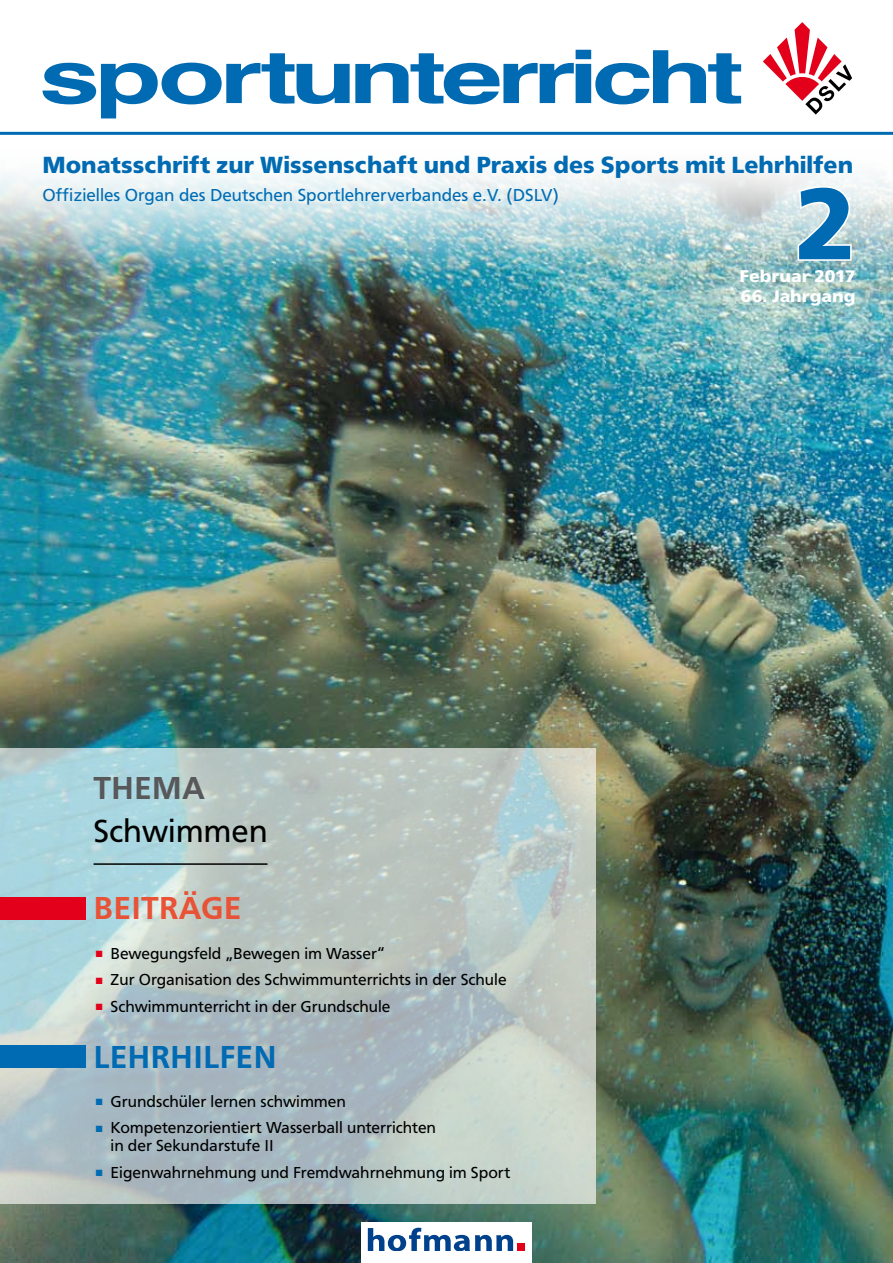
<style>
.page{position:relative;width:893px;height:1263px;background:#fff}
.page>*{position:absolute;margin:0;border:0;box-sizing:border-box;transform-origin:0 0}
.t1{font:700 105.6px "Frutus T";color:#006ab2}
.t2{font:500 33px "Frutus T";color:#006ab2}
.t3{font:33px "Frutus T";color:#000}
.t4{font:500 33px "Frutus T";color:#e85236}
.t5{font:500 33px "Frutus T";color:#58585a}
.t6{font:700 24.3px "Frutus T";color:#006ab2}
.t7{font:18px "Frutus T";color:#006cb4}
.t8{font:700 17.55px "Frutus T";color:#fff;scale:1.04 1}
.t9{font:16.5px/18px "Frutus T";color:#000}
.s1{color:#e2001a}
.s2{color:#006ab2}
</style>
<div class="page">
<hr style="left:0;top:0;width:1px;height:1263px;background:#d4deef">
<img style="left:0;top:142px;width:893px;height:1121px">
<svg style="left:0;top:748px;width:595px;height:455px;background:#b5c7c7"></svg>
<hr style="left:0;top:132px;width:893px;height:3px;background:#006ab2">
<svg style="left:43px;top:50px;width:698px;height:68px"></svg>
<svg style="left:795px;top:184px;width:58px;height:78px"></svg>
<div style="left:361px;top:1222px;width:170px;height:41px;background:#fff"></div>
<svg style="left:368px;top:1228px;width:145px;height:22px"></svg>
<div style="left:517px;top:1243px;width:8px;height:7px;background:#e2001a"></div>
<svg style="left:763px;top:22px;width:89px;height:93px"></svg>
<hr style="left:94px;top:863px;width:173px;height:2px;background:#000">
<div style="left:0;top:897px;width:85px;height:22px;background:#e2001a"></div>
<div style="left:0;top:1046px;width:85px;height:22px;background:#006ab2"></div>
<h3 class="t6" style="left:43px;top:150px;width:812px">Monatsschrift zur Wissenschaft und Praxis des Sports mit Lehrhilfen</h3>
<p class="t7" style="left:43px;top:185px;width:518px">Offizielles Organ des Deutschen Sportlehrerverbandes e.V. (DSLV)</p>
<h1 class="t1" style="left:794px;top:162px;width:63px">2</h1>
<p class="t8" style="left:741px;top:286px;width:112px">66. Jahrgang</p>
<p class="t8" style="left:739px;top:266px;width:113px">Februar 2017</p>
<h2 class="t5" style="left:94px;top:768px;width:113px">THEMA</h2>
<h2 class="t3" style="left:94px;top:812px;width:175px">Schwimmen</h2>
<h2 class="t4" style="left:94px;top:889px;width:149px">BEITRÄGE</h2>
<p class="t9" style="left:96px;top:944px;width:290px"><span class="s1">■</span> Bewegungsfeld „Bewegen im Wasser“</p>
<p class="t9" style="left:96px;top:970px;width:412px"><span class="s1">■</span> Zur Organisation des Schwimmunterrichts in der Schule</p>
<p class="t9" style="left:96px;top:997px;width:296px"><span class="s1">■</span> Schwimmunterricht in der Grundschule</p>
<h2 class="t2" style="left:94px;top:1037px;width:185px">LEHRHILFEN</h2>
<p class="t9" style="left:96px;top:1092px;width:252px"><span class="s2">■</span> Grundschüler lernen schwimmen</p>
<p class="t9" style="left:111px;top:1119px;width:327px;text-indent:-15px"><span class="s2">■</span> Kompetenzorientiert Wasserball unterrichten in der Sekundarstufe II</p>
<p class="t9" style="left:96px;top:1163px;width:416px"><span class="s2">■</span> Eigenwahrnehmung und Fremdwahrnehmung im Sport</p>
</div>
